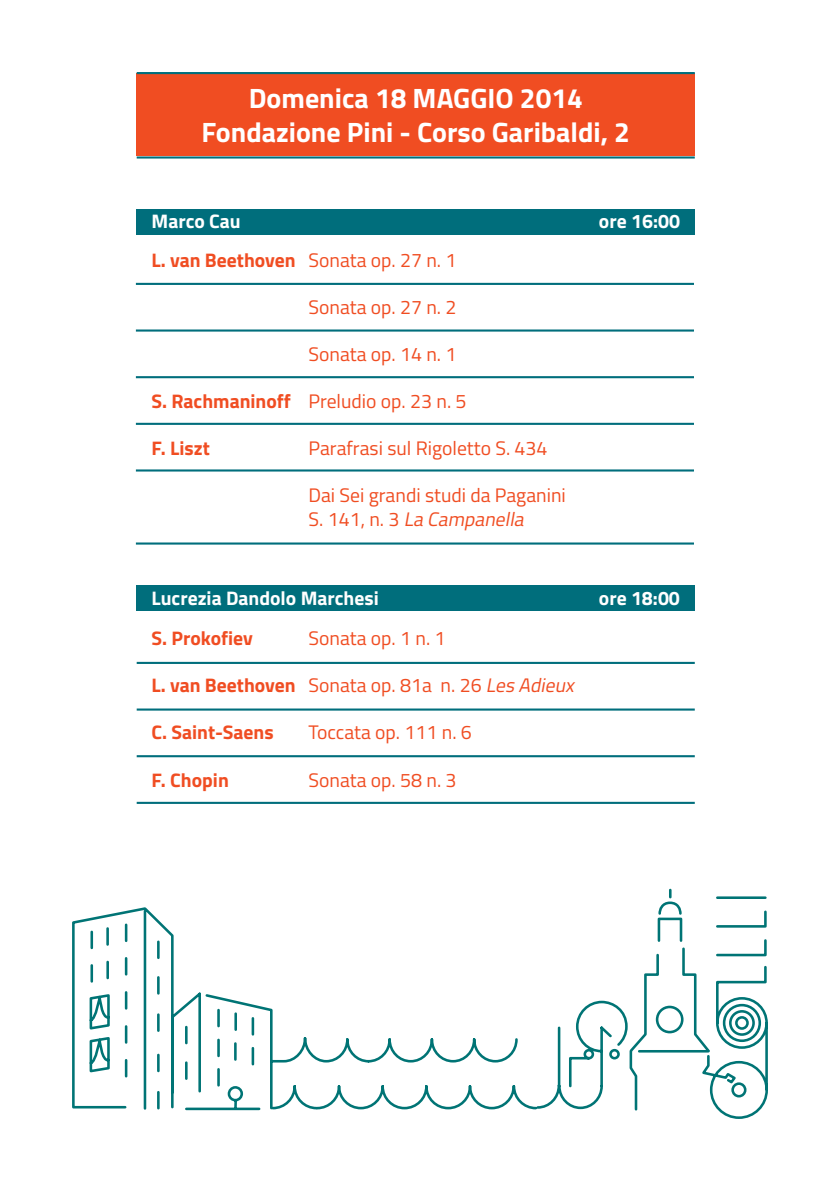
<style>
.page{position:relative;width:840px;height:1191px;background:#fff}
.page>*{position:absolute;margin:0;border:0;box-sizing:border-box;transform-origin:0 0}
.t1{font:700 28px/33.6px "Titillium";color:#fff;text-align:center}
.t2{font:19.6px/23.6px "Titillium";color:#f04d22}
.t3{font:700 19.6px "Titillium";color:#f04d22}
.t4{font:700 19.6px "Titillium";color:#fff}
.s1{font-weight:400}
.s2{font-weight:700}
.s3{font-style:italic}
</style>
<div class="page">
<div style="left:137px;top:73px;width:557px;height:83px;background:#f04d22"></div>
<div style="left:137px;top:209px;width:557px;height:25px;background:#006e7c"></div>
<div style="left:137px;top:585px;width:557px;height:26px;background:#006e7c"></div>
<hr style="left:137px;top:156px;width:557px;height:2px;background:#006e7c">
<hr style="left:137px;top:662px;width:557px;height:2px;background:#006e7c">
<hr style="left:137px;top:708px;width:557px;height:2px;background:#006e7c">
<hr style="left:137px;top:755px;width:557px;height:2px;background:#006e7c">
<hr style="left:137px;top:802px;width:557px;height:2px;background:#006e7c">
<hr style="left:137px;top:72px;width:557px;height:2px;background:#006e7c">
<svg style="left:72px;top:888px;width:696px;height:231px"></svg>
<hr style="left:136px;top:283px;width:557px;height:2px;background:#006e7c">
<hr style="left:136px;top:329px;width:557px;height:2px;background:#006e7c">
<hr style="left:136px;top:469px;width:557px;height:2px;background:#006e7c">
<hr style="left:136px;top:542px;width:557px;height:2px;background:#006e7c">
<hr style="left:136px;top:376px;width:557px;height:2px;background:#006e7c">
<hr style="left:136px;top:423px;width:557px;height:2px;background:#006e7c">
<h1 class="t1" style="left:201px;top:80px;width:429px">Domenica 18 MAGGIO 2014<br>Fondazione Pini - Corso Garibaldi, 2</h1>
<p class="t4" style="left:151px;top:206px;width:91px">Marco Cau</p>
<p class="t4" style="left:598px;top:206px;width:82px">ore 16:00</p>
<p class="t3" style="left:151px;top:245px;width:306px">L. van Beethoven <span class="s1">Sonata op. 27 n. 1</span></p>
<p class="t2" style="left:308px;top:294px;width:149px">Sonata op. 27 n. 2</p>
<p class="t2" style="left:308px;top:341px;width:149px">Sonata op. 14 n. 1</p>
<p class="t2" style="left:151px;top:388px;width:316px"><span class="s2">S. Rachmaninoff</span> Preludio op. 23 n. 5</p>
<p class="t3" style="left:151px;top:433px;width:60px">F. Liszt</p>
<p class="t2" style="left:308px;top:435px;width:240px">Parafrasi sul Rigoletto S. 434</p>
<p class="t2" style="left:308px;top:482px;width:259px">Dai Sei grandi studi da Paganini<br>S . 1 4 1 , n . 3 <span class="s3">La Campanella</span></p>
<p class="t4" style="left:151px;top:583px;width:228px">Lucrezia Dandolo Marchesi</p>
<p class="t4" style="left:598px;top:583px;width:82px">ore 18:00</p>
<p class="t3" style="left:151px;top:623px;width:103px">S. Prokofiev</p>
<p class="t2" style="left:308px;top:626px;width:138px">Sonata op. 1 n. 1</p>
<p class="t2" style="left:151px;top:673px;width:428px"><span class="s2">L. van Beethoven</span> Sonata op. 81a n. 26 <span class="s3">Les Adieux</span></p>
<p class="t3" style="left:151px;top:717px;width:124px">C. Saint-Saens</p>
<p class="t2" style="left:308px;top:720px;width:165px">Toccata op. 111 n. 6</p>
<p class="t3" style="left:151px;top:764px;width:79px">F. Chopin</p>
<p class="t2" style="left:308px;top:767px;width:149px">Sonata op. 58 n. 3</p>
</div>
